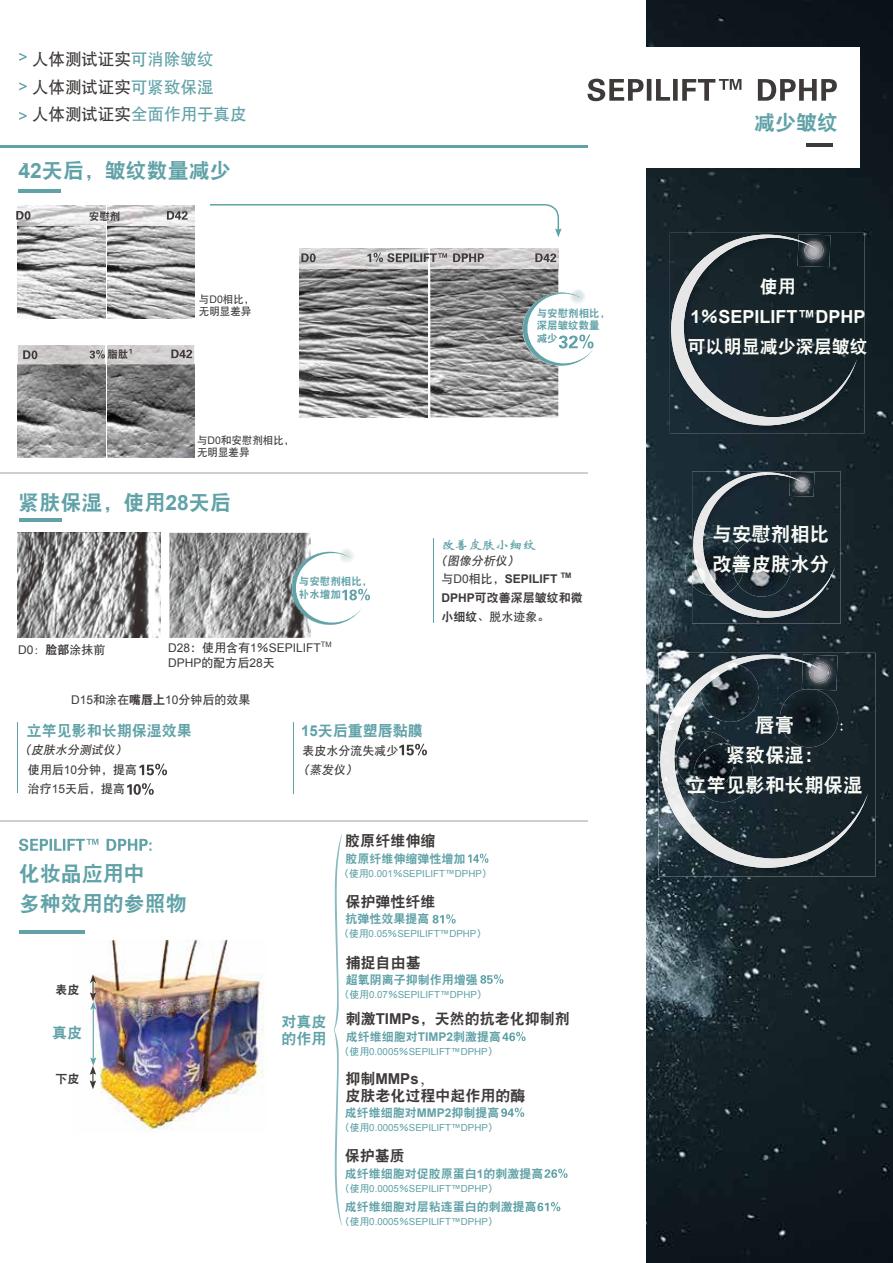
<style>
.page{position:relative;width:893px;height:1263px;background:#fff}
.page>*{position:absolute;margin:0;border:0;box-sizing:border-box;transform-origin:0 0}
.t1{font:21px/29.7px "DF Hei W9";color:#60a2a8}
.t2{font:19.5px/29.7px "DF Hei W9";color:#f9fbf6}
.t3{font:700 18px "Arial";color:#f9fbf6}
.t4{font:18px "DF Hei W9";color:#f9fbf6}
.t5{font:16.5px/27.5px "DF Hei W7";color:#3e3a39}
.t6{font:15px "DF Hei W9";color:#3e3a39}
.t7{font:15px/17px "DF Hei W9";color:#60a2a8}
.t8{font:700 15px "Arial";color:#3e3a39}
.t9{font:13.5px "H Yh 1 gj";color:#60a2a8}
.t10{font:12px "DF Hei W9";color:#60a2a8}
.t11{font:12px/19.2px "DF Hei W7";color:#3e3a39}
.t12{font:12px/14.9px "Arial";color:#3e3a39}
.t13{font:12px "DF Hei W9";color:#3e3a39}
.t14{font:700 12px "Arial";color:#3e3a39}
.t15{font:italic 11.85px "DF Hei W7";color:#3e3a39}
.t16{font:10.5px/12.8px "DF Hei W7";color:#3e3a39}
.t17{font:10.5px/12.8px "DF Hei W9";color:#60a2a8}
.t18{font:10.5px "DF Hei W9";color:#3e3a39}
.t19{font:9.75px "Arial";color:#60a2a8}
.s1{color:#60a2a8}
.s2{font-family:"Arial";font-weight:700}
.s3{font-family:"Arial"}
.s4{font-family:"Adobe Song Std";font-weight:300}
.s5{font-family:"DF Hei W9"}
.s6{font-family:"DF Hei W7"}
.s7{font-family:"DF Hei W7";font-weight:400}
.s8{font-weight:400}
.s9{font-family:"DF Hei W9";font-weight:400}
</style>
<div class="page">
<img style="left:646px;top:0;width:247px;height:1263px">
<div style="left:615px;top:47px;width:245px;height:121px;background:#fff"></div>
<img style="left:685px;top:548px;width:7px;height:37px">
<img style="left:18px;top:225px;width:87px;height:93px">
<img style="left:107px;top:225px;width:87px;height:93px">
<img style="left:169px;top:533px;width:142px;height:105px">
<img style="left:299px;top:268px;width:128px;height:149px">
<img style="left:430px;top:268px;width:128px;height:149px">
<img style="left:107px;top:364px;width:87px;height:94px">
<img style="left:18px;top:364px;width:87px;height:94px">
<img style="left:573px;top:289px;width:10px;height:3px">
<img style="left:286px;top:556px;width:5px;height:64px">
<img style="left:18px;top:533px;width:143px;height:105px">
<img style="left:89px;top:939px;width:175px;height:191px">
<svg style="left:90px;top:974px;width:6px;height:19px"></svg>
<img style="left:93px;top:1010px;width:1px;height:47px">
<svg style="left:90px;top:1002px;width:6px;height:8px"></svg>
<svg style="left:90px;top:1074px;width:6px;height:7px"></svg>
<img style="left:658px;top:653px;width:218px;height:223px">
<img style="left:658px;top:655px;width:210px;height:213px">
<img style="left:701px;top:663px;width:38px;height:27px">
<img style="left:802px;top:655px;width:36px;height:35px">
<img style="left:809px;top:662px;width:21px;height:21px">
<svg style="left:803px;top:661px;width:21px;height:10px"></svg>
<img style="left:669px;top:233px;width:195px;height:200px">
<img style="left:669px;top:235px;width:188px;height:190px">
<img style="left:797px;top:234px;width:33px;height:33px">
<img style="left:804px;top:241px;width:19px;height:19px">
<svg style="left:798px;top:240px;width:19px;height:9px"></svg>
<img style="left:692px;top:471px;width:149px;height:153px">
<img style="left:693px;top:472px;width:142px;height:146px">
<img style="left:693px;top:540px;width:32px;height:56px">
<img style="left:789px;top:472px;width:25px;height:25px">
<img style="left:795px;top:477px;width:14px;height:15px">
<svg style="left:790px;top:476px;width:18px;height:15px"></svg>
<svg style="left:19px;top:53px;width:8px;height:8px"></svg>
<svg style="left:19px;top:82px;width:8px;height:8px"></svg>
<svg style="left:19px;top:112px;width:8px;height:8px"></svg>
<svg style="left:588px;top:79px;width:249px;height:22px"></svg>
<hr style="left:806px;top:143px;width:27px;height:4px;background:#3e3a39">
<svg style="left:840px;top:723px;width:2px;height:8px"></svg>
<hr style="left:18px;top:189px;width:42px;height:3px;background:#60a2a8">
<svg style="left:19px;top:839px;width:132px;height:12px"></svg>
<hr style="left:19px;top:930px;width:66px;height:3px;background:#60a2a8">
<hr style="left:19px;top:518px;width:43px;height:3px;background:#60a2a8">
<svg style="left:139px;top:764px;width:28px;height:11px"></svg>
<svg style="left:127px;top:783px;width:27px;height:12px"></svg>
<svg style="left:468px;top:853px;width:20px;height:10px"></svg>
<svg style="left:433px;top:914px;width:23px;height:9px"></svg>
<svg style="left:480px;top:974px;width:23px;height:10px"></svg>
<svg style="left:502px;top:1032px;width:24px;height:9px"></svg>
<svg style="left:501px;top:1107px;width:23px;height:10px"></svg>
<svg style="left:544px;top:1168px;width:24px;height:10px"></svg>
<svg style="left:537px;top:1202px;width:23px;height:9px"></svg>
<svg style="left:334px;top:834px;width:8px;height:392px"></svg>
<svg style="left:399px;top:744px;width:28px;height:11px"></svg>
<hr style="left:17px;top:722px;width:1px;height:70px;background:#60a2a8">
<hr style="left:293px;top:723px;width:1px;height:71px;background:#60a2a8">
<svg style="left:210px;top:204px;width:352px;height:33px"></svg>
<svg style="left:16px;top:205px;width:179px;height:20px"></svg>
<svg style="left:299px;top:248px;width:260px;height:20px"></svg>
<svg style="left:522px;top:292px;width:72px;height:74px"></svg>
<svg style="left:291px;top:552px;width:79px;height:73px"></svg>
<hr style="left:433px;top:538px;width:1px;height:85px;background:#60a2a8">
<hr style="left:0;top:145px;width:588px;height:2px;background:#60a2a8">
<hr style="left:0;top:472px;width:588px;height:2px;background:#cdcecf">
<hr style="left:0;top:820px;width:588px;height:2px;background:#cdcecf">
<svg style="left:18px;top:345px;width:177px;height:19px"></svg>
<h3 class="t5" style="left:32px;top:46px;width:216px">人体测试证实<span class="s1">可消除皱纹<br></span>人体测试证实<span class="s1">可紧致保湿<br></span>人体测试证实<span class="s1">全面作用于真皮</span></h3>
<h1 class="t1" style="left:19px;top:156px;width:214px"><span class="s2">42</span>天后，皱纹数量减少</h1>
<p class="t18" style="left:89px;top:211px;width:33px">安慰剂</p>
<p class="t18" style="left:107px;top:349px;width:22px">脂肽</p>
<p class="t16" style="left:199px;top:292px;width:57px">与<span class="s3">D0</span>相比，无明显差异</p>
<p class="t17" style="left:537px;top:306px;width:75px">与安慰剂相比，深层皱纹数量减少</p>
<p class="t16" style="left:197px;top:433px;width:99px">与<span class="s3">D0</span>和安慰剂相比，无明显差异</p>
<h1 class="t1" style="left:19px;top:487px;width:214px">紧肤保湿，使用<span class="s2">28</span>天后</h1>
<p class="t17" style="left:299px;top:575px;width:75px">与安慰剂相比，补水增加</p>
<p class="t11" style="left:18px;top:640px;width:89px"><span class="s3">D0</span><span class="s4">：</span><span class="s5">脸部</span>涂抹前</p>
<p class="t12" style="left:168px;top:640px;width:165px">D28<span class="s6">：使用含有</span>1<span class="s6">％</span>SEPILIFT<sup>TM<br></sup>DPHP<span class="s6">的配方后</span>28<span class="s6">天</span></p>
<p class="t11" style="left:71px;top:689px;width:181px"><span class="s3">D15</span>和涂在<span class="s5">嘴唇上</span><span class="s3">10</span>分钟后的效果</p>
<h3 class="t7" style="left:27px;top:722px;width:166px">立竿见影和长期保湿效果</h3>
<h3 class="t7" style="left:301px;top:722px;width:123px"><span class="s2">15</span>天后重塑唇黏膜</h3>
<p class="t15" style="left:19px;top:743px;width:112px">（皮肤水分测试仪）</p>
<p class="t11" style="left:302px;top:741px;width:97px">表皮水分流失减少</p>
<p class="t11" style="left:28px;top:760px;width:111px">使用后<span class="s3">10</span>分钟，提高治疗<span class="s3">15</span>天后，提高</p>
<p class="t15" style="left:298px;top:763px;width:64px">（蒸发仪）</p>
<h3 class="t9" style="left:441px;top:538px;width:96px">改善皮肤小细纹</h3>
<p class="t15" style="left:435px;top:554px;width:88px">（图像分析仪）</p>
<p class="t14" style="left:441px;top:570px;width:132px"><span class="s7">与</span><span class="s8">D0</span><span class="s7">相比，</span>SEPILIFT <sup>TM</sup></p>
<p class="t13" style="left:441px;top:591px;width:143px"><span class="s2">DPHP</span>可改善深层皱纹和微</p>
<p class="t11" style="left:441px;top:607px;width:109px"><span class="s5">小细纹</span>、脱水迹象。</p>
<h1 class="t1" style="left:19px;top:858px;width:169px">化妆品应用中<br>多种效用的参照物</h1>
<p class="t13" style="left:56px;top:983px;width:25px">表皮</p>
<h3 class="t7" style="left:52px;top:1024px;width:31px">真皮</h3>
<h3 class="t7" style="left:281px;top:1013px;width:46px">对真皮的作用</h3>
<p class="t13" style="left:56px;top:1073px;width:25px">下皮</p>
<h3 class="t6" style="left:345px;top:833px;width:91px">胶原纤维伸缩</h3>
<p class="t10" style="left:345px;top:853px;width:122px">胶原纤维伸缩弹性增加</p>
<p class="t19" style="left:339px;top:867px;width:154px"><span class="s6">（使用</span>0.001<span class="s6">％</span>SEPILIFT™DPHP<span class="s6">）</span></p>
<h3 class="t6" style="left:345px;top:894px;width:92px">保护弹性纤维</h3>
<p class="t10" style="left:345px;top:913px;width:86px">抗弹性效果提高</p>
<p class="t19" style="left:339px;top:927px;width:148px"><span class="s6">（使用</span>0.05<span class="s6">％</span>SEPILIFT™DPHP<span class="s6">）</span></p>
<h3 class="t6" style="left:346px;top:955px;width:77px">捕捉自由基</h3>
<p class="t10" style="left:346px;top:974px;width:134px">超氧阴离子抑制作用增强</p>
<p class="t19" style="left:340px;top:988px;width:148px"><span class="s6">（使用</span>0.07<span class="s6">％</span>SEPILIFT™DPHP<span class="s6">）</span></p>
<h3 class="t6" style="left:346px;top:1011px;width:226px">刺激<span class="s2">TIMPs</span>，天然的抗老化抑制剂</h3>
<p class="t10" style="left:346px;top:1031px;width:157px">成纤维细胞对<span class="s2">TIMP2</span>刺激提高</p>
<p class="t19" style="left:340px;top:1045px;width:159px"><span class="s6">（使用</span>0.0005<span class="s6">％</span>SEPILIFT™DPHP<span class="s6">）</span></p>
<h3 class="t8" style="left:345px;top:1069px;width:90px"><span class="s9">抑制</span>MMPs<span class="s4">，</span></h3>
<h3 class="t6" style="left:345px;top:1088px;width:182px">皮肤老化过程中起作用的酶</h3>
<p class="t10" style="left:345px;top:1107px;width:156px">成纤维细胞对<span class="s2">MMP2</span>抑制提高</p>
<p class="t19" style="left:340px;top:1121px;width:159px"><span class="s6">（使用</span>0.0005<span class="s6">％</span>SEPILIFT™DPHP<span class="s6">）</span></p>
<h3 class="t6" style="left:345px;top:1148px;width:61px">保护基质</h3>
<p class="t10" style="left:345px;top:1167px;width:200px">成纤维细胞对促胶原蛋白<span class="s2">1</span>的刺激提高</p>
<p class="t19" style="left:340px;top:1182px;width:159px"><span class="s6">（使用</span>0.0005<span class="s6">％</span>SEPILIFT™DPHP<span class="s6">）</span></p>
<p class="t10" style="left:345px;top:1201px;width:193px">成纤维细胞对层粘连蛋白的刺激提高</p>
<p class="t19" style="left:340px;top:1215px;width:159px"><span class="s6">（使用</span>0.0005<span class="s6">％</span>SEPILIFT™DPHP<span class="s6">）</span></p>
<h1 class="t1" style="left:754px;top:107px;width:86px">减少皱纹</h1>
<h3 class="t4" style="left:760px;top:278px;width:37px">使用</h3>
<h3 class="t3" style="left:690px;top:305px;width:177px">1<span class="s9">％</span>SEPILIFT™DPHP</h3>
<h3 class="t4" style="left:688px;top:337px;width:181px">可以明显减少深层皱纹</h3>
<h2 class="t2" style="left:712px;top:519px;width:118px">与安慰剂相比改善皮肤水分</h2>
<h2 class="t2" style="left:687px;top:710px;width:177px;text-align:center">唇膏<br>紧致保湿：<br>立竿见影和长期保湿</h2>
</div>
